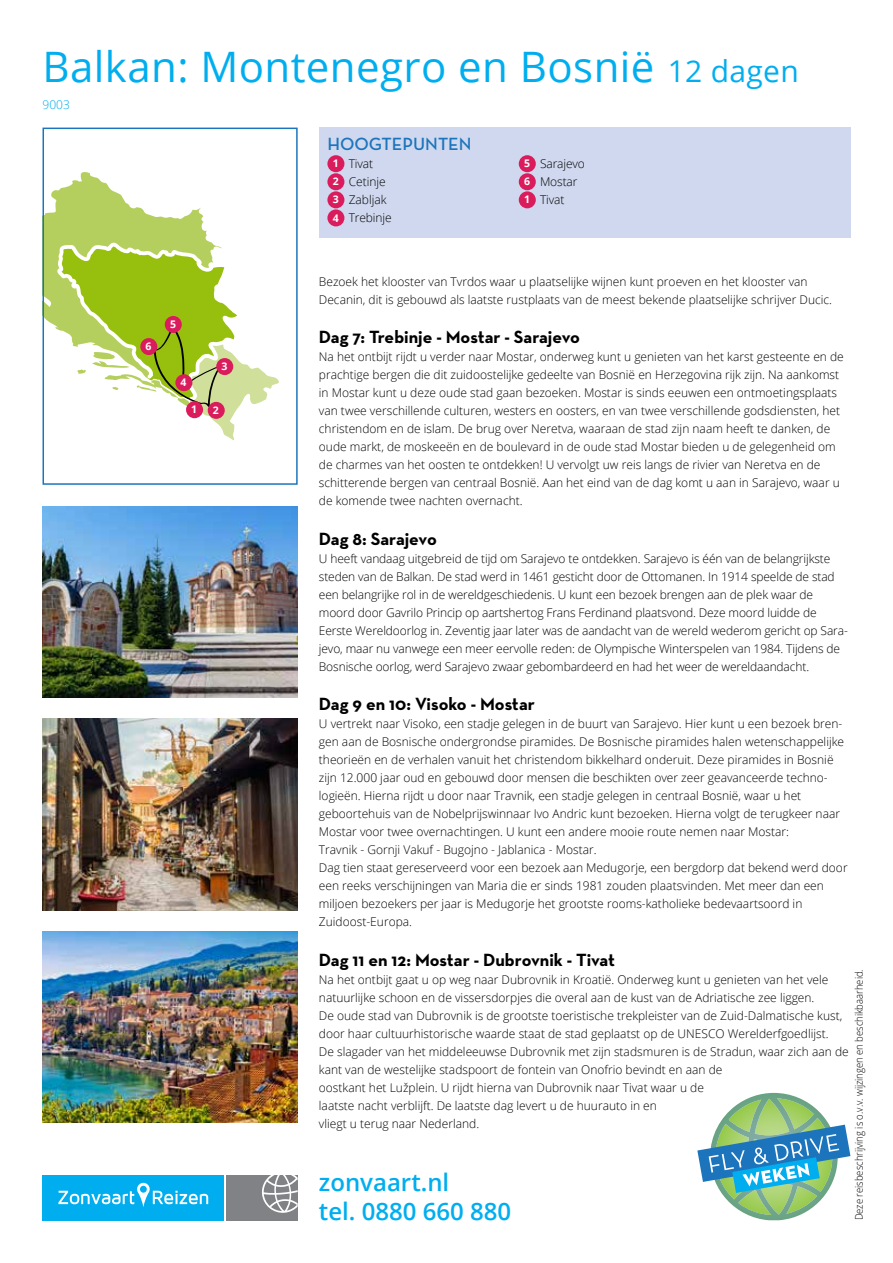
<style>
.page{position:relative;width:893px;height:1263px;background:#fff}
.page>*{position:absolute;margin:0;border:0;box-sizing:border-box;transform-origin:0 0}
.t1{font:42px "Open Sans";letter-spacing:.01em;color:#00aeef}
.t2{font:600 24px/29.7px "Open Sans";color:#00aeef}
.t3{font:700 18px "Neutraface Text";color:#000}
.t4{font:600 18px "Neutraface Text";color:#1c75bc}
.t5{font:300 12px/18px "Open Sans";color:#000}
.t6{font:300 12px "Open Sans";color:#00aeef}
.t7{font:300 10.5px "Open Sans";color:#000;scale:.9 1}
.t8{font:700 10.5px/18px "Open Sans";color:#fff}
.s1{font-size:30px}
</style>
<div class="page">
<img style="left:43px;top:506px;width:255px;height:191px">
<img style="left:43px;top:719px;width:255px;height:191px">
<img style="left:43px;top:931px;width:255px;height:192px">
<div style="left:43px;top:1174px;width:181px;height:46px;background:#00aeef"></div>
<div style="left:227px;top:1174px;width:71px;height:46px;background:#808285"></div>
<svg style="left:58px;top:1183px;width:150px;height:24px"></svg>
<svg style="left:261px;top:1174px;width:37px;height:39px"></svg>
<div style="left:319px;top:128px;width:531px;height:110px;background:#cfd8ee"></div>
<div style="left:327px;top:155px;width:17px;height:17px;background:#da1c5c;border-radius:50%"></div>
<div style="left:519px;top:155px;width:17px;height:17px;background:#da1c5c;border-radius:50%"></div>
<div style="left:327px;top:173px;width:17px;height:17px;background:#da1c5c;border-radius:50%"></div>
<div style="left:327px;top:209px;width:17px;height:17px;background:#da1c5c;border-radius:50%"></div>
<div style="left:327px;top:191px;width:17px;height:17px;background:#da1c5c;border-radius:50%"></div>
<div style="left:519px;top:173px;width:17px;height:17px;background:#da1c5c;border-radius:50%"></div>
<div style="left:519px;top:191px;width:17px;height:17px;background:#da1c5c;border-radius:50%"></div>
<svg style="left:697px;top:1093px;width:153px;height:127px"></svg>
<svg style="left:46px;top:172px;width:233px;height:268px"></svg>
<div style="left:43px;top:128px;width:255px;height:357px;border:2px solid #1c75bc"></div>
<div style="left:186px;top:401px;width:17px;height:17px;background:#da1c5c;border-radius:50%"></div>
<div style="left:208px;top:402px;width:17px;height:17px;background:#da1c5c;border-radius:50%"></div>
<div style="left:216px;top:358px;width:17px;height:17px;background:#da1c5c;border-radius:50%"></div>
<div style="left:175px;top:374px;width:17px;height:17px;background:#da1c5c;border-radius:50%"></div>
<div style="left:165px;top:316px;width:17px;height:17px;background:#da1c5c;border-radius:50%"></div>
<div style="left:140px;top:338px;width:17px;height:17px;background:#da1c5c;border-radius:50%"></div>
<h1 class="t1" style="left:43px;top:38px;width:758px">Balkan: Montenegro en Bosnië <span class="s1">12 dagen</span></h1>
<p class="t6" style="left:43px;top:97px;width:29px">9003</p>
<p class="t8" style="left:146px;top:337px;width:7px">6</p>
<p class="t8" style="left:170px;top:315px;width:7px">5</p>
<p class="t8" style="left:181px;top:373px;width:7px">4</p>
<p class="t8" style="left:221px;top:357px;width:7px">3</p>
<p class="t8" style="left:191px;top:400px;width:7px">1</p>
<p class="t8" style="left:213px;top:401px;width:7px">2</p>
<h3 class="t4" style="left:327px;top:133px;width:133px">HOOGTEPUNTEN</h3>
<p class="t5" style="left:349px;top:154px;width:26px">Tivat</p>
<p class="t5" style="left:540px;top:154px;width:46px">Sarajevo</p>
<p class="t5" style="left:349px;top:172px;width:39px">Cetinje</p>
<p class="t5" style="left:540px;top:172px;width:39px">Mostar</p>
<p class="t5" style="left:349px;top:190px;width:40px">Zabljak</p>
<p class="t5" style="left:540px;top:190px;width:26px">Tivat</p>
<p class="t5" style="left:349px;top:208px;width:44px">Trebinje</p>
<p class="t8" style="left:333px;top:154px;width:7px">1</p>
<p class="t8" style="left:524px;top:154px;width:7px">5</p>
<p class="t8" style="left:333px;top:172px;width:7px">2</p>
<p class="t8" style="left:333px;top:208px;width:7px">4</p>
<p class="t8" style="left:524px;top:172px;width:7px">6<br>1</p>
<p class="t8" style="left:333px;top:190px;width:7px">3</p>
<p class="t5" style="left:319px;top:272px;width:515px">Bezoek het klooster van Tvrdos waar u plaatselijke wijnen kunt proeven en het klooster van<br>Decanin, dit is gebouwd als laatste rustplaats van de meest bekende plaatselijke schrijver Ducic.</p>
<h3 class="t3" style="left:319px;top:325px;width:262px">Dag 7: Trebinje - Mostar - Sarajevo</h3>
<p class="t5" style="left:319px;top:347px;width:526px">Na het ontbijt rijdt u verder naar Mostar, onderweg kunt u genieten van het karst gesteente en de prachtige bergen die dit zuidoostelijke gedeelte van Bosnië en Herzegovina rijk zijn. Na aankomst in Mostar kunt u deze oude stad gaan bezoeken. Mostar is sinds eeuwen een ontmoetingsplaats van twee verschillende culturen, westers en oosters, en van twee verschillende godsdiensten, het christendom en de islam. De brug over Neretva, waaraan de stad zijn naam heeft te danken, de oude markt, de moskeeën en de boulevard in de oude stad Mostar bieden u de gelegenheid om de charmes van het oosten te ontdekken! U vervolgt uw reis langs de rivier van Neretva en de schitterende bergen van centraal Bosnië. Aan het eind van de dag komt u aan in Sarajevo, waar u de komende twee nachten overnacht.</p>
<h3 class="t3" style="left:319px;top:527px;width:119px">Dag 8: Sarajevo</h3>
<p class="t5" style="left:319px;top:549px;width:530px">U heeft vandaag uitgebreid de tijd om Sarajevo te ontdekken. Sarajevo is één van de belangrijkste steden van de Balkan. De stad werd in 1461 gesticht door de Ottomanen. In 1914 speelde de stad een belangrijke rol in de wereldgeschiedenis. U kunt een bezoek brengen aan de plek waar de moord door Gavrilo Princip op aartshertog Frans Ferdinand plaatsvond. Deze moord luidde de Eerste Wereldoorlog in. Zeventig jaar later was de aandacht van de wereld wederom gericht op Sara&shy;jevo, maar nu vanwege een meer eervolle reden: de Olympische Winterspelen van 1984. Tijdens de Bosnische oorlog, werd Sarajevo zwaar gebombardeerd en had het weer de wereldaandacht.</p>
<h3 class="t3" style="left:319px;top:693px;width:217px">Dag 9 en 10: Visoko - Mostar</h3>
<p class="t5" style="left:319px;top:715px;width:530px">U vertrekt naar Visoko, een stadje gelegen in de buurt van Sarajevo. Hier kunt u een bezoek bren&shy;gen aan de Bosnische ondergrondse piramides. De Bosnische piramides halen wetenschappelijke theorieën en de verhalen vanuit het christendom bikkelhard onderuit. Deze piramides in Bosnië zijn 12.000 jaar oud en gebouwd door mensen die beschikten over zeer geavanceerde techno&shy;logieën. Hierna rijdt u door naar Travnik, een stadje gelegen in centraal Bosnië, waar u het geboortehuis van de Nobelprijswinnaar Ivo Andric kunt bezoeken. Hierna volgt de terugkeer naar Mostar voor twee overnachtingen. U kunt een andere mooie route nemen naar Mostar:<br>Travnik - Gornji Vakuf - Bugojno - Jablanica - Mostar.<br>Dag tien staat gereserveerd voor een bezoek aan Medugorje, een bergdorp dat bekend werd door een reeks verschijningen van Maria die er sinds 1981 zouden plaatsvinden. Met meer dan een miljoen bezoekers per jaar is Medugorje het grootste rooms-katholieke bedevaartsoord in Zuidoost-Europa.</p>
<h3 class="t3" style="left:319px;top:948px;width:298px">Dag 11 en 12: Mostar - Dubrovnik - Tivat</h3>
<p class="t5" style="left:319px;top:970px;width:531px">Na het ontbijt gaat u op weg naar Dubrovnik in Kroatië. Onderweg kunt u genieten van het vele natuurlijke schoon en de vissersdorpjes die overal aan de kust van de Adriatische zee liggen.<br>De oude stad van Dubrovnik is de grootste toeristische trekpleister van de Zuid-Dalmatische kust, door haar cultuurhistorische waarde staat de stad geplaatst op de UNESCO Werelderfgoedlijst.<br>De slagader van het middeleeuwse Dubrovnik met zijn stadsmuren is de Stradun, waar zich aan de kant van de westelijke stadspoort de fontein van Onofrio bevindt en aan de<br>oostkant het Lužplein. U rijdt hierna van Dubrovnik naar Tivat waar u de<br>laatste nacht verblijft. De laatste dag levert u de huurauto in en<br>vliegt u terug naar Nederland.</p>
<p class="t7" style="left:852px;top:1220px;width:280px;rotate:-90deg">Deze reisbeschrijving is o.v.v. wijzingen en beschikbaarheid.</p>
<h2 class="t2" style="left:319px;top:1167px;width:194px">zonvaart.nl<br>tel. 0880 660 880</h2>
</div>
